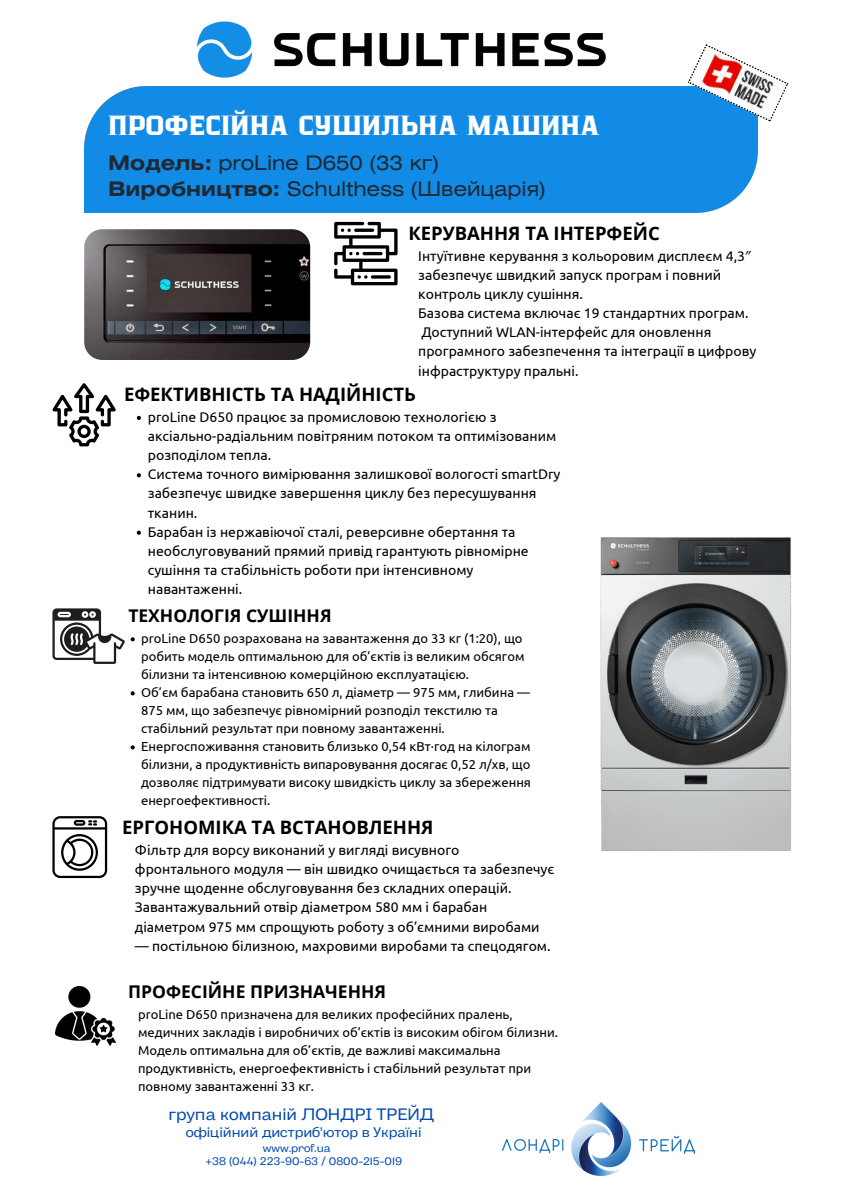
<style>
.page{position:relative;width:842px;height:1193px;background:#fff}
.page>*{position:absolute;margin:0;border:0;box-sizing:border-box;transform-origin:0 0}
.t1{font:26.9px "Zantiqa 4 F";color:#fff}
.t2{font:20px/25.1px "Helios Ext";color:#1f2933}
.t3{font:700 18.5px "Open Sans";color:#000}
.t4{font:700 17.5px "Open Sans";color:#000}
.t5{font:16.45px "Body Grotesque Fit";color:#004aad}
.t6{font:14px/19.1px "Ubuntu";color:#000}
.t7{font:13.85px "Body Grotesque Fit";color:#004aad}
.t8{font:13px/18px "Ubuntu";color:#000}
.t9{font:11.2px/13.1px "Body Grotesque Fit";color:#004aad}
.s1{font-weight:700}
.s2{font-family:"Noto Sans"}
</style>
<div class="page">
<div style="left:84px;top:86px;width:674px;height:126px;background:#128be6"></div>
<img style="left:196px;top:21px;width:410px;height:57px">
<img style="left:503px;top:1102px;width:191px;height:73px">
<svg style="left:687px;top:44px;width:101px;height:78px"></svg>
<svg style="left:334px;top:222px;width:64px;height:63px"></svg>
<hr style="left:371px;top:275px;width:20px;height:3px;background:#000;border-radius:2px">
<svg style="left:52px;top:383px;width:64px;height:63px"></svg>
<svg style="left:137px;top:416px;width:4px;height:4px"></svg>
<svg style="left:137px;top:473px;width:4px;height:4px"></svg>
<svg style="left:137px;top:530px;width:4px;height:4px"></svg>
<svg style="left:131px;top:637px;width:4px;height:4px"></svg>
<svg style="left:131px;top:691px;width:4px;height:4px"></svg>
<svg style="left:131px;top:745px;width:4px;height:4px"></svg>
<svg style="left:52px;top:608px;width:73px;height:55px"></svg>
<svg style="left:52px;top:816px;width:55px;height:61px"></svg>
<img style="left:56px;top:986px;width:60px;height:59px">
<img style="left:600px;top:537px;width:191px;height:314px">
<img style="left:84px;top:229px;width:226px;height:131px">
<h1 class="t1" style="left:108px;top:115px;width:493px">ПРОФЕСІЙНА СУШИЛЬНА МАШИНА</h1>
<h2 class="t2" style="left:108px;top:152px;width:439px"><span class="s1">Модель:</span> proLine D650 (33 кг)<br><span class="s1">Виробництво:</span> Schulthess (Швейцарія)</h2>
<h3 class="t3" style="left:408px;top:220px;width:253px">КЕРУВАННЯ ТА ІНТЕРФЕЙС</h3>
<p class="t6" style="left:418px;top:246px;width:340px">Інтуїтивне керування з кольоровим дисплеєм 4,3<span class="s2">″ </span>забезпечує швидкий запуск програм і повний контроль циклу сушіння.<br>Базова система включає 19 стандартних програм.<br>Доступний WLAN-інтерфейс для оновлення програмного забезпечення та інтеграції в цифрову інфраструктуру пральні.</p>
<h3 class="t3" style="left:124px;top:381px;width:293px">ЕФЕКТИВНІСТЬ ТА НАДІЙНІСТЬ</h3>
<p class="t6" style="left:148px;top:407px;width:414px">proLine D650 працює за промисловою технологією з аксіально-радіальним повітряним потоком та оптимізованим розподілом тепла.<br>Система точного вимірювання залишкової вологості smartDry забезпечує швидке завершення циклу без пересушування тканин.<br>Барабан із нержавіючої сталі, реверсивне обертання та необслуговуваний прямий привід гарантують рівномірне сушіння та стабільність роботи при інтенсивному навантаженні.</p>
<p class="t4" style="left:128px;top:603px;width:205px">ТЕХНОЛОГІЯ СУШІННЯ</p>
<p class="t8" style="left:141px;top:629px;width:391px">proLine D650 розрахована на завантаження до 33 кг (1:20), що робить модель оптимальною для об’єктів із великим обсягом білизни та інтенсивною комерційною експлуатацією.<br>Об’єм барабана становить 650 л, діаметр — 975 мм, глибина — 875 мм, що забезпечує рівномірний розподіл текстилю та стабільний результат при повному завантаженні.<br>Енергоспоживання становить близько 0,54 кВт·год на кілограм білизни, а продуктивність випаровування досягає 0,52 л/хв, що дозволяє підтримувати високу швидкість циклу за збереження енергоефективності.</p>
<h3 class="t3" style="left:122px;top:814px;width:313px">ЕРГОНОМІКА ТА ВСТАНОВЛЕННЯ</h3>
<p class="t6" style="left:135px;top:840px;width:421px">Фільтр для ворсу виконаний у вигляді висувного фронтального модуля — він швидко очищається та забезпечує зручне щоденне обслуговування без складних операцій.<br>Завантажувальний отвір діаметром 580 мм і барабан діаметром 975 мм спрощують роботу з об’ємними виробами</p>
<p class="t6" style="left:135px;top:935px;width:417px">— постільною білизною, махровими виробами та спецодягом.</p>
<p class="t4" style="left:128px;top:978px;width:259px">ПРОФЕСІЙНЕ ПРИЗНАЧЕННЯ</p>
<p class="t8" style="left:138px;top:1004px;width:421px">proLine D650 призначена для великих професійних пралень, медичних закладів і виробничих об’єктів із високим обігом білизни.<br>Модель оптимальна для об’єктів, де важливі максимальна продуктивність, енергоефективність і стабільний результат при повному завантаженні 33 кг.</p>
<p class="t5" style="left:169px;top:1104px;width:267px">група компаній ЛОНДРІ ТРЕЙД</p>
<p class="t7" style="left:186px;top:1124px;width:237px">офіційний дистриб'ютор в Україні</p>
<p class="t9" style="left:206px;top:1142px;width:198px;text-indent:57px">www.prof.ua<br>+38 (044) 223-90-63 / 0800-215-019</p>
</div>
